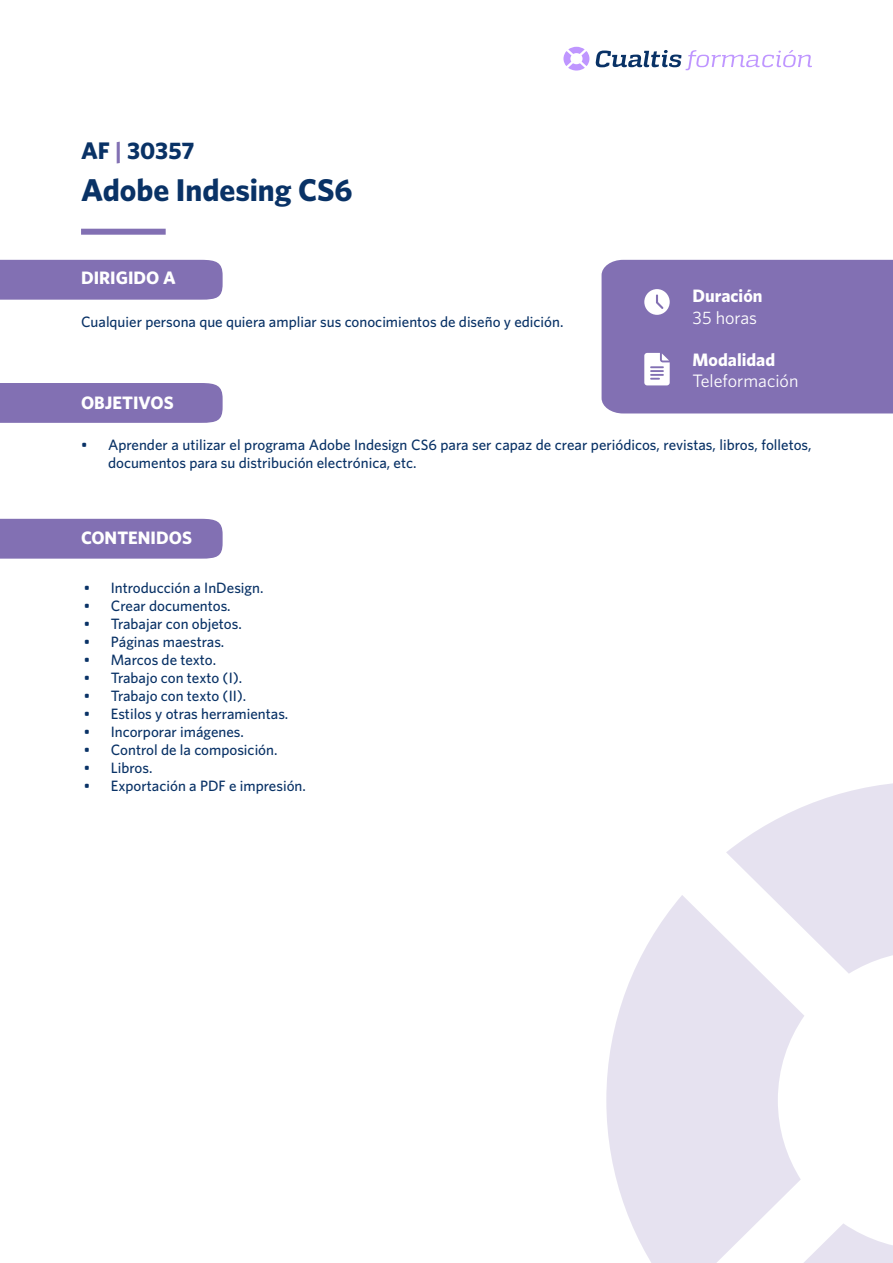
<style>
.page{position:relative;width:893px;height:1263px;background:#fff}
.page>*{position:absolute;margin:0;border:0;box-sizing:border-box;transform-origin:0 0}
.t1{font:700 31.5px "Whitney";color:#093266}
.t2{font:700 24px "Whitney";color:#093266}
.t3{font:700 18px "Whitney";color:#fff}
.t4{font:18px "Whitney";color:#fff}
.t5{font:500 15px/18px "Whitney";color:#093266}
.s1{color:#8270b3}
</style>
<div class="page">
<svg style="left:726px;top:783px;width:167px;height:190px"></svg>
<svg style="left:804px;top:1223px;width:89px;height:40px"></svg>
<svg style="left:606px;top:895px;width:198px;height:368px;fill:#e6e2f0"></svg>
<div style="left:81px;top:229px;width:85px;height:6px;background:#8270b3"></div>
<div style="left:0;top:260px;width:223px;height:40px;background:#8270b3"></div>
<div style="left:0;top:383px;width:223px;height:40px;background:#8270b3"></div>
<div style="left:0;top:519px;width:223px;height:40px;background:#8270b3"></div>
<div style="left:602px;top:260px;width:291px;height:153px;background:#8270b3"></div>
<svg style="left:563px;top:47px;width:26px;height:24px"></svg>
<svg style="left:595px;top:50px;width:217px;height:20px"></svg>
<h2 class="t2" style="left:81px;top:136px;width:115px">AF <span class="s1">|</span> 30357</h2>
<h1 class="t1" style="left:81px;top:171px;width:273px">Adobe Indesing CS6</h1>
<p class="t3" style="left:81px;top:267px;width:96px">DIRIGIDO A</p>
<p class="t5" style="left:81px;top:312px;width:484px">Cualquier persona que quiera ampliar sus conocimientos de diseño y edición.</p>
<p class="t3" style="left:81px;top:391px;width:94px">OBJETIVOS</p>
<p class="t3" style="left:693px;top:285px;width:71px">Duración</p>
<p class="t4" style="left:693px;top:307px;width:66px">35 horas</p>
<p class="t3" style="left:693px;top:349px;width:84px">Modalidad</p>
<p class="t4" style="left:693px;top:371px;width:107px">Teleformación</p>
<p class="t5" style="left:108px;top:435px;width:705px;text-indent:-27px">• Aprender a utilizar el programa Adobe Indesign CS6 para ser capaz de crear periódicos, revistas, libros, folletos, documentos para su distribución electrónica, etc.</p>
<p class="t3" style="left:81px;top:527px;width:112px">CONTENIDOS</p>
<p class="t5" style="left:84px;top:578px;width:181px">• Introducción a InDesign.</p>
<p class="t5" style="left:84px;top:596px;width:148px">• Crear documentos.</p>
<p class="t5" style="left:84px;top:614px;width:160px">• Trabajar con objetos.</p>
<p class="t5" style="left:84px;top:632px;width:142px">• Páginas maestras.</p>
<p class="t5" style="left:84px;top:650px;width:134px">• Marcos de texto.</p>
<p class="t5" style="left:84px;top:668px;width:160px">• Trabajo con texto (I).</p>
<p class="t5" style="left:84px;top:686px;width:164px">• Trabajo con texto (II).</p>
<p class="t5" style="left:84px;top:704px;width:206px">• Estilos y otras herramientas.</p>
<p class="t5" style="left:84px;top:722px;width:162px">• Incorporar imágenes.</p>
<p class="t5" style="left:84px;top:740px;width:195px">• Control de la composición.</p>
<p class="t5" style="left:84px;top:758px;width:70px">• Libros.</p>
<p class="t5" style="left:84px;top:776px;width:224px">• Exportación a PDF e impresión.</p>
</div>
